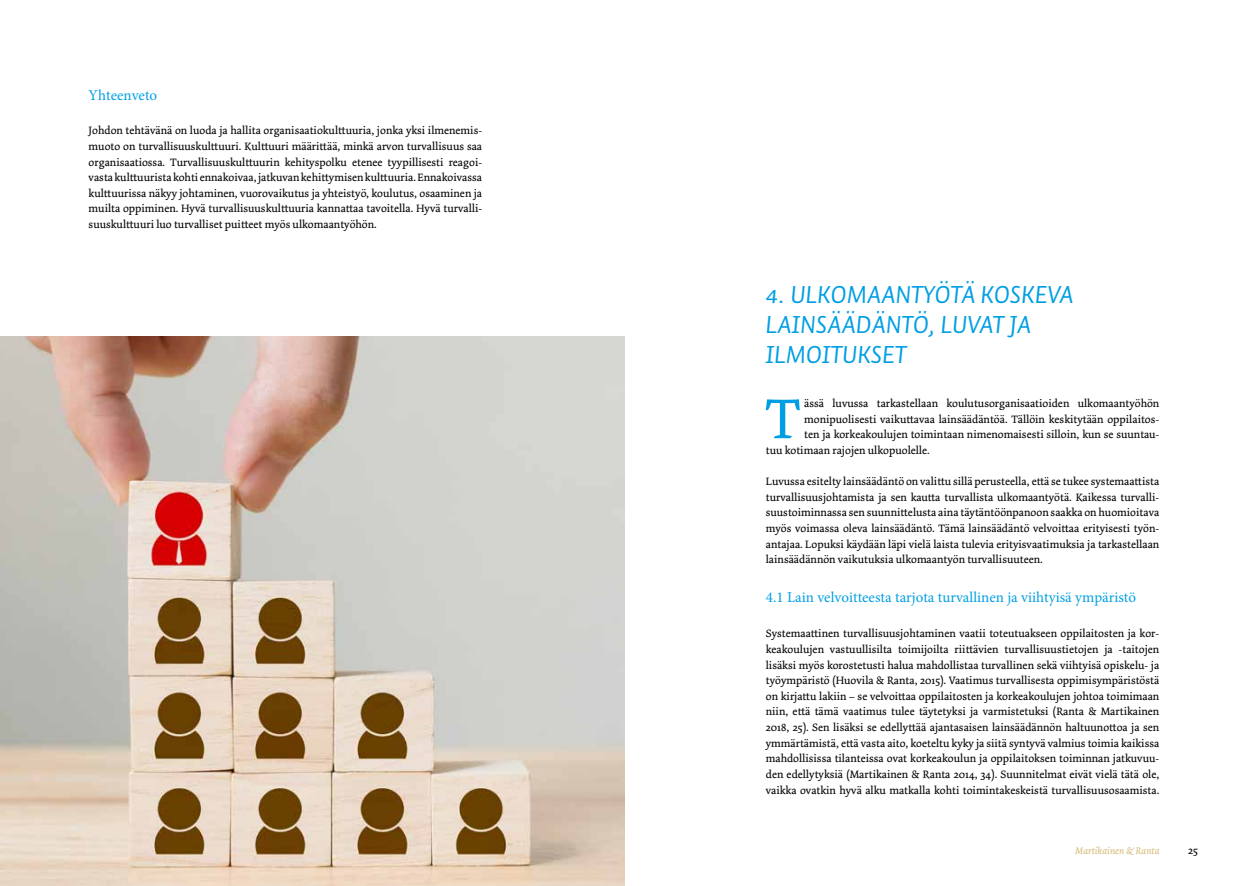
<style>
.page{position:relative;width:1248px;height:886px;background:#fff}
.page>*{position:absolute;margin:0;border:0;box-sizing:border-box;transform-origin:0 0}
.t1{font:59.12px "Dolly Pro";color:#009fe3}
.t2{font:25px/30px "Auto Pro Regular Italic Small Caps";color:#009fe3}
.t3{font:15px "Minion Pro";color:#009fe3}
.t4{font:11.25px/15.6px "Dolly Pro";color:#000;text-align:justify}
.t5{font:italic 10px "Dolly Pro";color:#d6bb78}
</style>
<div class="page">
<img style="left:0;top:337px;width:624px;height:549px">
<h3 class="t3" style="left:89px;top:85px;width:70px">Yhteenveto</h3>
<p class="t4" style="left:89px;top:123px;width:395px">Johdon tehtävänä on luoda ja hallita organisaatiokulttuuria, jonka yksi ilmenemis&shy;muoto on turvallisuuskulttuuri. Kulttuuri määrittää, minkä arvon turvallisuus saa organisaatiossa. Turvallisuuskulttuurin kehityspolku etenee tyypillisesti reagoi&shy;vasta kulttuurista kohti ennakoivaa, jatkuvan kehittymisen kulttuuria. Ennakoivassa kulttuurissa näkyy johtaminen, vuorovaikutus ja yhteistyö, koulutus, osaaminen ja muilta oppiminen. Hyvä turvallisuuskulttuuria kannattaa tavoitella. Hyvä turvalli&shy;suuskulttuuri luo turvalliset puitteet myös ulkomaantyöhön.</p>
<h2 class="t2" style="left:765px;top:279px;width:309px">4. ULKOMAANTYÖTÄ KOSKEVA<br>LAINSÄÄDÄNTÖ, LUVAT JA<br>ILMOITUKSET</h2>
<h1 class="t1" style="left:765px;top:381px;width:36px">T</h1>
<p class="t4" style="left:804px;top:395px;width:356px">ässä luvussa tarkastellaan koulutusorganisaatioiden ulkomaantyöhön</p>
<p class="t4" style="left:804px;top:411px;width:356px">monipuolisesti vaikuttavaa lainsäädäntöä. Tällöin keskitytään oppilaitos-</p>
<p class="t4" style="left:804px;top:427px;width:356px">ten ja korkeakoulujen toimintaan nimenomaisesti silloin, kun se suuntau-</p>
<p class="t4" style="left:765px;top:442px;width:165px">tuu kotimaan rajojen ulkopuolelle.</p>
<p class="t4" style="left:765px;top:474px;width:395px">Luvussa esitelty lainsäädäntö on valittu sillä perusteella, että se tukee systemaattista turvallisuusjohtamista ja sen kautta turvallista ulkomaantyötä. Kaikessa turvalli&shy;suustoiminnassa sen suunnittelusta aina täytäntöönpanoon saakka on huomioitava myös voimassa oleva lainsäädäntö. Tämä lainsäädäntö velvoittaa erityisesti työn&shy;antajaa. Lopuksi käydään läpi vielä laista tulevia erityisvaatimuksia ja tarkastellaan lainsäädännön vaikutuksia ulkomaantyön turvallisuuteen.</p>
<h3 class="t3" style="left:765px;top:588px;width:372px">4.1 Lain velvoitteesta tarjota turvallinen ja viihtyisä ympäristö</h3>
<p class="t4" style="left:765px;top:626px;width:395px">Systemaattinen turvallisuusjohtaminen vaatii toteutuakseen oppilaitosten ja kor&shy;keakoulujen vastuullisilta toimijoilta riittävien turvallisuustietojen ja -taitojen lisäksi myös korostetusti halua mahdollistaa turvallinen sekä viihtyisä opiskelu- ja työympäristö (Huovila &amp; Ranta, 2015). Vaatimus turvallisesta oppimisympäristöstä on kirjattu lakiin – se velvoittaa oppilaitosten ja korkeakoulujen johtoa toimimaan niin, että tämä vaatimus tulee täytetyksi ja varmistetuksi (Ranta &amp; Martikainen 2018, 25). Sen lisäksi se edellyttää ajantasaisen lainsäädännön haltuunottoa ja sen ymmärtämistä, että vasta aito, koeteltu kyky ja siitä syntyvä valmius toimia kaikissa mahdollisissa tilanteissa ovat korkeakoulun ja oppilaitoksen toiminnan jatkuvuu&shy;den edellytyksiä (Martikainen &amp; Ranta 2014, 34). Suunnitelmat eivät vielä tätä ole, vaikka ovatkin hyvä alku matkalla kohti toimintakeskeistä turvallisuusosaamista.</p>
<p class="t5" style="left:1075px;top:844px;width:86px">Martikainen &amp; Ranta</p>
<p class="t4" style="left:1187px;top:842px;width:11px">25</p>
</div>
